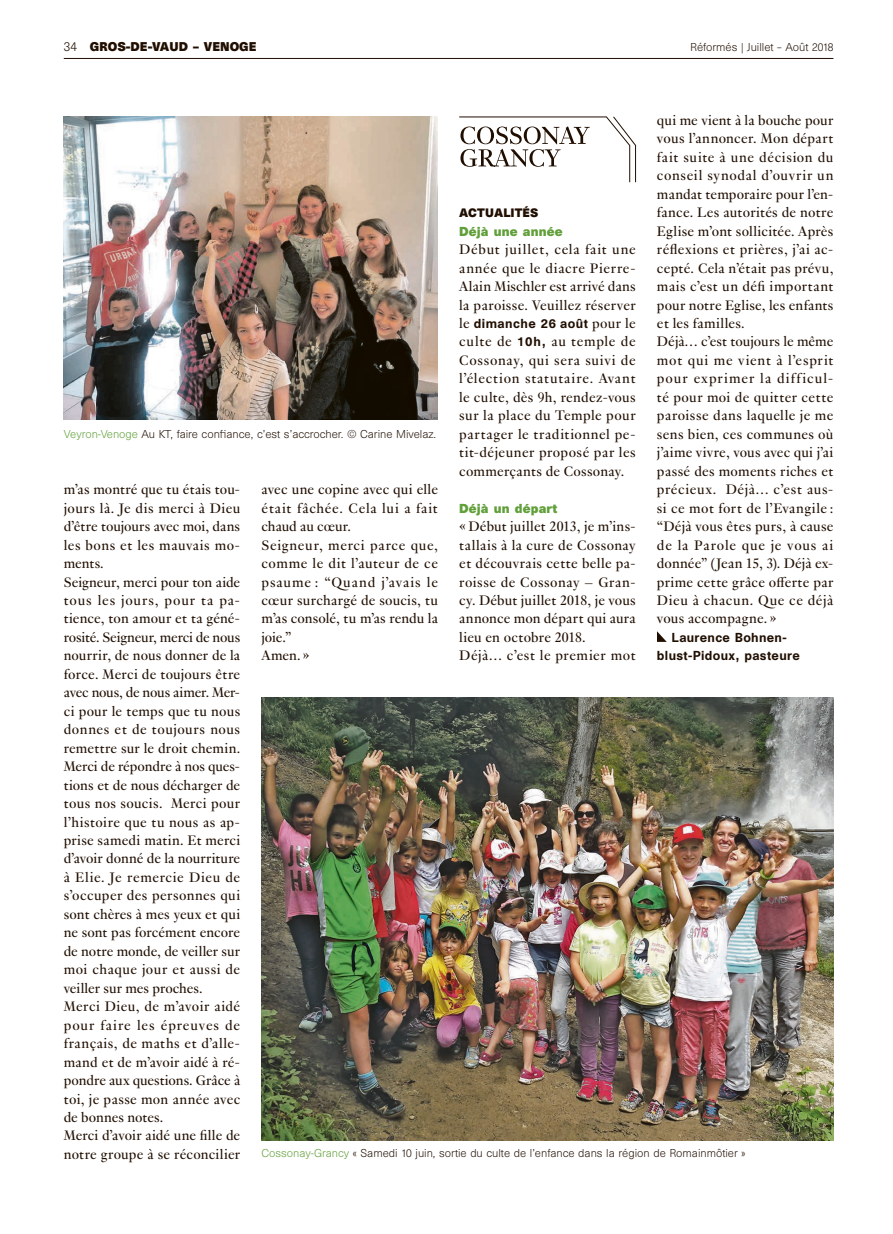
<style>
.page{position:relative;width:893px;height:1234px;background:#fff}
.page>*{position:absolute;margin:0;border:0;box-sizing:border-box;transform-origin:0 0}
.t1{font:15px/18.5px "Genath";letter-spacing:.02em;color:#200e00}
.t2{font:500 12px/18.5px "Unica SB";letter-spacing:.03em;color:#200e00;text-align:center}
.t3{font:700 12px "Unica SB";letter-spacing:.01em;color:#609f39}
.t4{font:700 11.7px "Unica SB";color:#200e00}
.t5{font:700 11.25px "Unica SB";letter-spacing:.01em;color:#200e00}
.t6{font:300 10.5px "Unica SB";color:#200e00}
.s1{font-weight:300;font-size:12px}
.s2{font-family:"Genath";font-weight:400;font-size:15px}
.s3{font-family:"Unica SB";font-weight:500;font-size:12px}
.s4{color:#609f39}
</style>
<div class="page">
<svg style="left:459px;top:116px;width:177px;height:67px"></svg>
<img style="left:64px;top:116px;width:374px;height:304px">
<svg style="left:657px;top:631px;width:9px;height:10px"></svg>
<img style="left:261px;top:697px;width:572px;height:443px">
<hr style="left:64px;top:58px;width:769px;height:1px;background:#200e00">
<p class="t4" style="left:64px;top:39px;width:194px"><span class="s1">34</span> GROS-DE-VAUD – VENOGE</p>
<p class="t6" style="left:690px;top:41px;width:145px">Réformés | Juillet – Août 2018</p>
<p class="t1" style="left:657px;top:110px;width:178px">qui me vient à la bouche pour vous l’annoncer. Mon départ fait suite à une décision du conseil synodal d’ouvrir un mandat temporaire pour l’en&shy;fance. Les autorités de notre<br>Eglise m’ont sollicitée. Après réflexions et prières, j’ai ac&shy;cepté. Cela n’était pas prévu, mais c’est un défi important pour notre Eglise, les enfants et les familles.<br>Déjà… c’est toujours le même mot qui me vient à l’esprit pour exprimer la difficul&shy;té pour moi de quitter cette paroisse dans laquelle je me sens bien, ces communes où j’aime vivre, vous avec qui j’ai passé des moments riches et précieux. Déjà… c’est aus&shy;si ce mot fort de l’Evangile : “Déjà vous êtes purs, à cause de la Parole que je vous ai donnée” (Jean 15, 3). Déjà ex&shy;prime cette grâce offerte par<br>Dieu à chacun. Que ce déjà vous accompagne. »</p>
<p class="t2" style="left:657px;top:629px;width:144px">Laurence Bohnen&shy;blust-Pidoux, pasteure</p>
<p class="t5" style="left:459px;top:206px;width:81px">ACTUALITÉS</p>
<p class="t3" style="left:459px;top:224px;width:105px">Déjà une année</p>
<p class="t1" style="left:459px;top:239px;width:178px;text-align:justify">Début juillet, cela fait une année que le diacre Pierre-Alain Mischler est arrivé dans la paroisse. Veuillez réserver</p>
<p class="t2" style="left:459px;top:315px;width:178px"><span class="s2">le</span> dimanche 26 août <span class="s2">pour le</span></p>
<p class="t1" style="left:459px;top:331px;width:178px;text-align:justify">culte de <span class="s3">10h,</span> au temple de Cossonay, qui sera suivi de l’élection statutaire. Avant le culte, dès 9h, rendez-vous sur la place du Temple pour partager le traditionnel pe&shy;tit-déjeuner proposé par les commerçants de Cossonay.</p>
<p class="t3" style="left:459px;top:500px;width:99px">Déjà un départ</p>
<p class="t1" style="left:459px;top:516px;width:178px">« Début juillet 2013, je m’ins&shy;tallais à la cure de Cossonay et découvrais cette belle pa&shy;roisse de Cossonay – Gran&shy;cy. Début juillet 2018, je vous annonce mon départ qui aura lieu en octobre 2018.<br>Déjà… c’est le premier mot</p>
<p class="t6" style="left:64px;top:428px;width:374px"><span class="s4">Veyron-Venoge</span> Au KT, faire confiance, c’est s’accrocher. © Carine Mivelaz.</p>
<p class="t1" style="left:64px;top:479px;width:178px">m’as montré que tu étais tou&shy;jours là. Je dis merci à Dieu d’être toujours avec moi, dans les bons et les mauvais mo&shy;ments.<br>Seigneur, merci pour ton aide tous les jours, pour ta pa&shy;tience, ton amour et ta géné&shy;rosité. Seigneur, merci de nous nourrir, de nous donner de la force. Merci de toujours être avec nous, de nous aimer. Mer&shy;ci pour le temps que tu nous donnes et de toujours nous remettre sur le droit chemin.<br>Merci de répondre à nos ques&shy;tions et de nous décharger de tous nos soucis. Merci pour l’histoire que tu nous as ap&shy;prise samedi matin. Et merci d’avoir donné de la nourriture à Elie. Je remercie Dieu de s’occuper des personnes qui sont chères à mes yeux et qui ne sont pas forcément encore de notre monde, de veiller sur moi chaque jour et aussi de veiller sur mes proches.<br>Merci Dieu, de m’avoir aidé pour faire les épreuves de français, de maths et d’alle&shy;mand et de m’avoir aidé à ré&shy;pondre aux questions. Grâce à toi, je passe mon année avec de bonnes notes.<br>Merci d’avoir aidé une fille de notre groupe à se réconcilier</p>
<p class="t1" style="left:261px;top:479px;width:178px">avec une copine avec qui elle était fâchée. Cela lui a fait chaud au cœur.<br>Seigneur, merci parce que, comme le dit l’auteur de ce psaume : “Quand j’avais le cœur surchargé de soucis, tu m’as consolé, tu m’as rendu la joie.”<br>Amen. »</p>
<p class="t6" style="left:261px;top:1146px;width:485px"><span class="s4">Cossonay-Grancy</span> « Samedi 10 juin, sortie du culte de l’enfance dans la région de Romainmôtier »</p>
</div>
